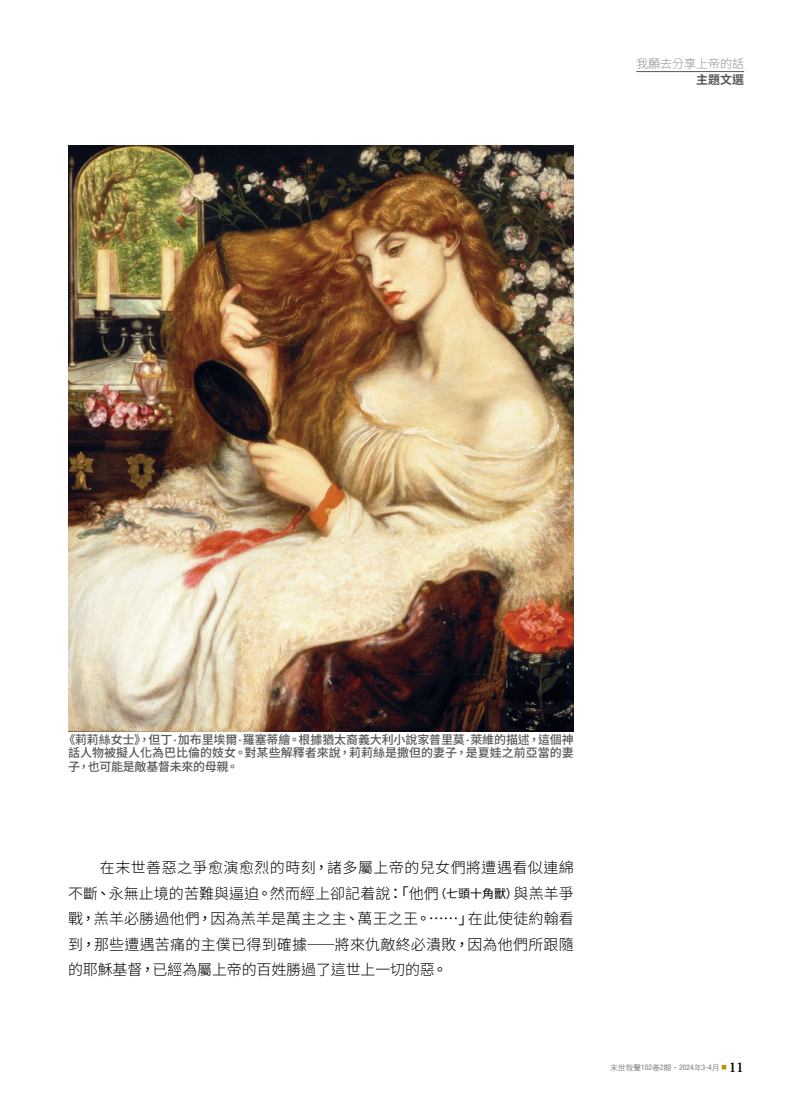
<style>
.page{position:relative;width:808px;height:1106px;background:#fff}
.page>*{position:absolute;margin:0;border:0;box-sizing:border-box;transform-origin:0 0}
.t1{font:300 15px/25.5px "Source Han Sans TC";letter-spacing:-.01em;color:#000;text-align:justify}
.t2{font:600 15px "Adobe Garamond Pro";color:#000}
.t3{font:500 12px/13.5px "Source Han Sans TC";color:#595757;text-align:justify}
.t4{font:200 12px "Source Han Sans TC";color:#595757}
.t5{font:700 12px "Source Han Sans TC";color:#595757}
.t6{font:condensed 7.65px "Helvetica Neue";color:#7d7a7a}
.s1{font-family:"Helvetica Neue"}
.s2{font-weight:400}
.s3{font-weight:400;font-size:12px}
.s4{font-family:"DF Hei W5 WINP BF";font-stretch:normal}
.s5{font-family:"DF Hei W7 WINP BF";font-stretch:normal;font-size:6px;color:#b4910c}
</style>
<div class="page">
<hr style="left:636px;top:71px;width:108px;height:1px;background:#595757">
<img style="left:68px;top:145px;width:506px;height:586px">
<p class="t4" style="left:636px;top:56px;width:109px">我願去分享上帝的話</p>
<p class="t5" style="left:696px;top:72px;width:49px">主題文選</p>
<p class="t3" style="left:68px;top:733px;width:507px;text-indent:-5px">《莉莉絲女士》，但丁<span class="s1">·</span>加布里埃爾<span class="s1">·</span>羅塞蒂繪。根據猶太裔義大利小說家普里莫<span class="s1">·</span>萊維的描述，這個神話人物被擬人化為巴比倫的妓女。對某些解釋者來說，莉莉絲是撒但的妻子，是夏娃之前亞當的妻子，也可能是敵基督未來的母親。</p>
<p class="t1" style="left:68px;top:855px;width:507px;text-indent:32px">在末世善惡之爭愈演愈烈的時刻<span class="s2">，</span>諸多屬上帝的兒女們將遭遇看似連綿不斷<span class="s2">、</span>永無止境的苦難與逼迫<span class="s2">。</span>然而經上卻記着說<span class="s2">：「</span>他們<span class="s3">（七頭十角獸）</span>與羔羊爭戰<span class="s2">，</span>羔羊必勝過他們<span class="s2">，</span>因為羔羊是萬主之主<span class="s2">、</span>萬王之王<span class="s2">。……」</span>在此使徒約翰看到<span class="s2">，</span>那些遭遇苦痛的主僕已得到確據─將來仇敵終必潰敗<span class="s2">，</span>因為他們所跟隨的耶穌基督<span class="s2">，</span>已經為屬上帝的百姓勝過了這世上一切的惡<span class="s2">。</span></p>
<p class="t6" style="left:610px;top:1062px;width:118px"><span class="s4">末世牧聲</span>102<span class="s4">卷</span>2<span class="s4">期‧</span>2024<span class="s4">年</span>3-4<span class="s4">月</span> <span class="s5">■</span></p>
<p class="t2" style="left:729px;top:1058px;width:17px">11</p>
</div>
